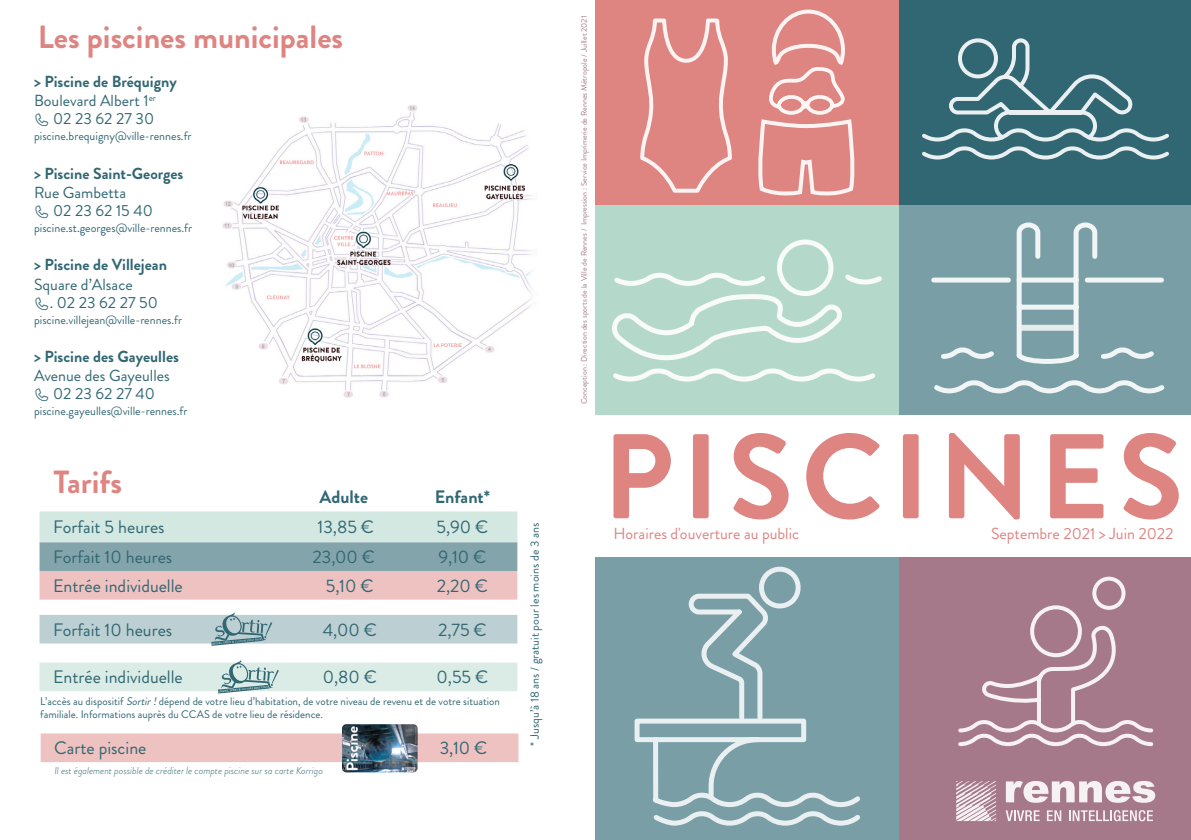
<style>
.page{position:relative;width:1191px;height:840px;background:#fff}
.page>*{position:absolute;margin:0;border:0;box-sizing:border-box;transform-origin:0 0}
.t1{font:700 120px "Brandon Grotesque";letter-spacing:.07em;color:#de8481}
.t2{font:700 32px "Brandon Grotesque";color:#de8481}
.t3{font:18px "Brandon Grotesque";color:#316773}
.t4{font:700 18px "Brandon Grotesque";color:#316773}
.t5{font:16px "Brandon Grotesque";color:#316773}
.t6{font:700 16px "Brandon Grotesque";color:#316773}
.t7{font:16px "Brandon Grotesque";color:#de8481}
.t8{font:12px "Brandon Grotesque";color:#316773}
.t9{font:11px/13.2px "Brandon Grotesque";color:#316773}
.t10{font:italic 300 10px "Brandon Grotesque";color:#316773}
.t11{font:8px "Brandon Grotesque";color:#a6798a}
.s1{font-style:italic}
</style>
<div class="page">
<img style="left:222px;top:105px;width:311px;height:293px">
<svg style="left:40px;top:511px;width:477px;height:88px;background:#c1c5c4"></svg>
<svg style="left:40px;top:612px;width:477px;height:33px;background:#c0d1d4"></svg>
<svg style="left:40px;top:659px;width:477px;height:34px;background:#daeae5"></svg>
<div style="left:41px;top:733px;width:477px;height:28px;background:#eec2c0"></div>
<img style="left:342px;top:724px;width:75px;height:48px">
<div style="left:899px;top:0;width:292px;height:210px;background:#316773"></div>
<div style="left:595px;top:0;width:304px;height:210px;background:#de8481"></div>
<div style="left:898px;top:557px;width:293px;height:282px;background:#a6798a"></div>
<div style="left:899px;top:204px;width:292px;height:210px;background:#799ea6"></div>
<div style="left:595px;top:204px;width:304px;height:210px;background:#b4d9cb"></div>
<div style="left:595px;top:557px;width:304px;height:282px;background:#799ea6"></div>
<svg style="left:922px;top:38px;width:247px;height:122px"></svg>
<svg style="left:634px;top:566px;width:226px;height:260px"></svg>
<svg style="left:934px;top:380px;width:231px;height:14px"></svg>
<svg style="left:931px;top:222px;width:233px;height:141px"></svg>
<svg style="left:612px;top:239px;width:270px;height:143px"></svg>
<div style="left:1092px;top:576px;width:33px;height:33px;border:4px solid #f6f1f3;border-radius:50%"></div>
<svg style="left:958px;top:603px;width:196px;height:144px"></svg>
<svg style="left:1005px;top:781px;width:150px;height:21px"></svg>
<svg style="left:1005px;top:810px;width:34px;height:10px"></svg>
<svg style="left:1047px;top:810px;width:14px;height:10px"></svg>
<svg style="left:1069px;top:810px;width:84px;height:10px"></svg>
<svg style="left:956px;top:781px;width:40px;height:39px"></svg>
<svg style="left:758px;top:121px;width:97px;height:75px"></svg>
<svg style="left:640px;top:18px;width:92px;height:175px"></svg>
<svg style="left:769px;top:9px;width:76px;height:105px"></svg>
<p class="t2" style="left:38px;top:15px;width:307px">Les piscines municipales</p>
<p class="t6" style="left:34px;top:70px;width:144px">&gt; Piscine de Bréquigny</p>
<p class="t5" style="left:34px;top:90px;width:123px">Boulevard Albert 1<sup>er</sup></p>
<p class="t5" style="left:53px;top:108px;width:102px">02 23 62 27 30</p>
<p class="t8" style="left:34px;top:128px;width:159px">piscine.brequigny@ville-rennes.fr</p>
<p class="t6" style="left:34px;top:162px;width:151px">&gt; Piscine Saint-Georges</p>
<p class="t5" style="left:34px;top:181px;width:93px">Rue Gambetta</p>
<p class="t5" style="left:53px;top:199px;width:101px">02 23 62 15 40</p>
<p class="t8" style="left:34px;top:219px;width:160px">piscine.st.georges@ville-rennes.fr</p>
<p class="t6" style="left:34px;top:253px;width:134px">&gt; Piscine de Villejean</p>
<p class="t5" style="left:34px;top:273px;width:100px">Square d’Alsace</p>
<p class="t5" style="left:50px;top:291px;width:110px">. 02 23 62 27 50</p>
<p class="t8" style="left:34px;top:311px;width:149px">piscine.villejean@ville-rennes.fr</p>
<p class="t6" style="left:34px;top:345px;width:146px">&gt; Piscine des Gayeulles</p>
<p class="t5" style="left:34px;top:364px;width:137px">Avenue des Gayeulles</p>
<p class="t5" style="left:53px;top:382px;width:103px">02 23 62 27 40</p>
<p class="t8" style="left:34px;top:403px;width:155px">piscine.gayeulles@ville-rennes.fr</p>
<p class="t2" style="left:54px;top:459px;width:70px">Tarifs</p>
<p class="t4" style="left:319px;top:484px;width:50px">Adulte</p>
<p class="t4" style="left:435px;top:484px;width:57px">Enfant*</p>
<p class="t3" style="left:53px;top:514px;width:113px">Forfait 5 heures</p>
<p class="t3" style="left:317px;top:514px;width:58px">13,85 €</p>
<p class="t3" style="left:436px;top:514px;width:53px">5,90 €</p>
<p class="t3" style="left:53px;top:544px;width:121px">Forfait 10 heures</p>
<p class="t3" style="left:312px;top:544px;width:64px">23,00 €</p>
<p class="t3" style="left:438px;top:544px;width:49px">9,10 €</p>
<p class="t3" style="left:53px;top:572px;width:131px">Entrée individuelle</p>
<p class="t3" style="left:326px;top:572px;width:49px">5,10 €</p>
<p class="t3" style="left:437px;top:572px;width:53px">2,20 €</p>
<p class="t3" style="left:53px;top:616px;width:121px">Forfait 10 heures</p>
<p class="t3" style="left:323px;top:616px;width:56px">4,00 €</p>
<p class="t3" style="left:438px;top:616px;width:50px">2,75 €</p>
<p class="t3" style="left:53px;top:664px;width:131px">Entrée individuelle</p>
<p class="t3" style="left:323px;top:664px;width:56px">0,80 €</p>
<p class="t3" style="left:436px;top:664px;width:53px">0,55 €</p>
<p class="t9" style="left:40px;top:694px;width:461px">L’accès au dispositif <span class="s1">Sortir!</span>dépend de votre lieu d’habitation, de votre niveau de revenu et de votre situation familiale. Informations auprès du CCAS de votre lieu de résidence.</p>
<p class="t3" style="left:54px;top:735px;width:94px">Carte piscine</p>
<p class="t3" style="left:440px;top:735px;width:49px">3,10 €</p>
<p class="t10" style="left:54px;top:763px;width:270px">Il est également possible de créditer le compte piscine sur sa carte Korrigo</p>
<p class="t8" style="left:526px;top:745px;width:224px;rotate:-90deg">* Jusqu’à 18 ans / gratuit pour les moins de 3 ans</p>
<p class="t11" style="left:578px;top:404px;width:389px;rotate:-90deg">Conception : Direction des sports de la Ville de Rennes / Impression : Service Imprimerie de Rennes Métropole / Juillet 2021</p>
<p class="t1" style="left:602px;top:393px;width:582px">PISCINES</p>
<p class="t7" style="left:613px;top:522px;width:187px">Horaires d'ouverture au public</p>
<p class="t7" style="left:991px;top:522px;width:184px">Septembre 2021 &gt; Juin 2022</p>
</div>
